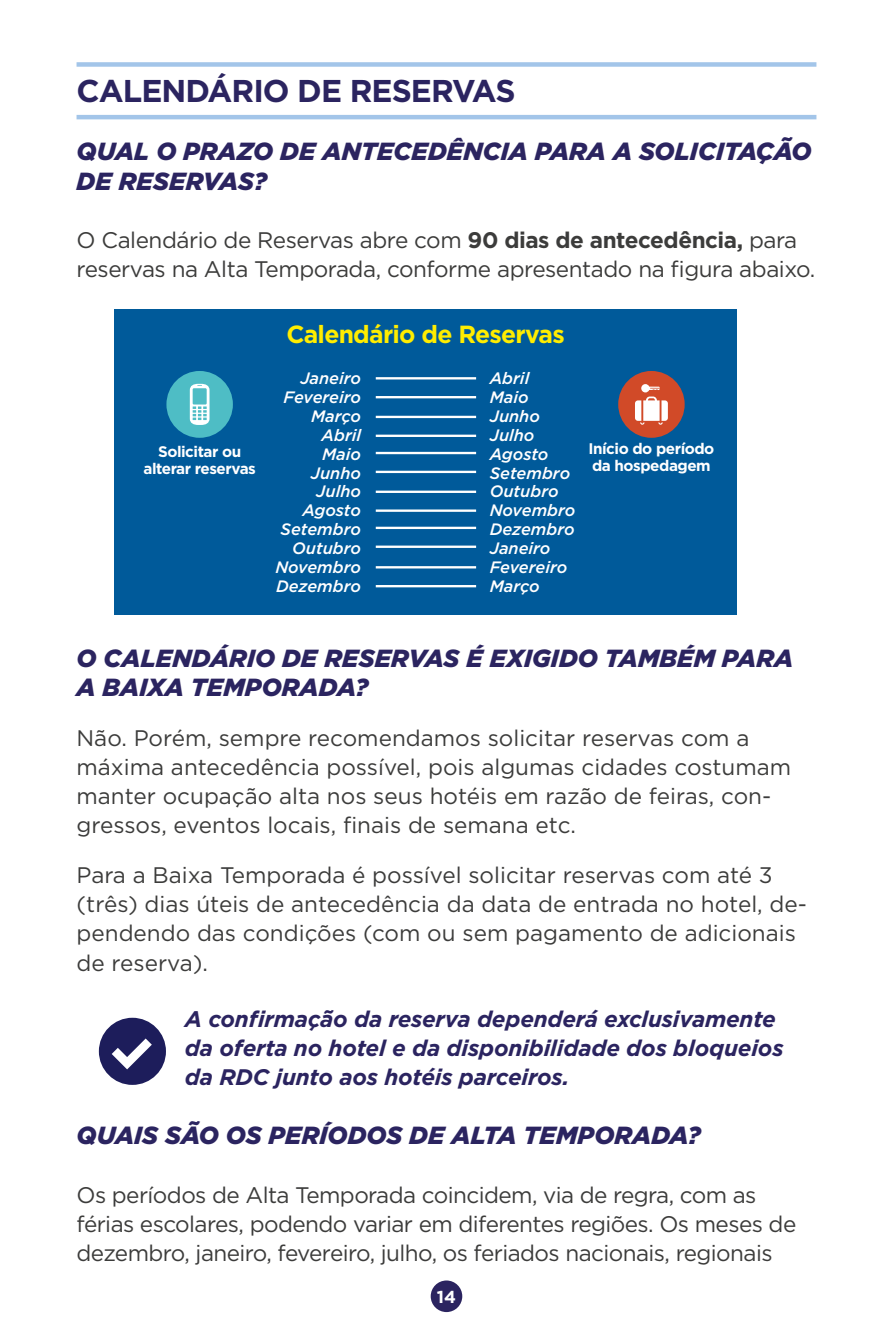
<style>
.page{position:relative;width:893px;height:1340px;background:#fff}
.page>*{position:absolute;margin:0;border:0;box-sizing:border-box;transform-origin:0 0}
.t1{font:700 31.5px "Gotham";letter-spacing:-.03em;color:#2b2460}
.t2{font:italic 900 24.75px/29.2px "Gotham";color:#2b2460}
.t3{font:700 24.75px "Gotham";letter-spacing:-.03em;color:#ffed00}
.t4{font:22.5px/29.2px "Gotham";letter-spacing:-.015em;color:#3c3c3b}
.t5{font:italic 700 22.5px/29.2px "Gotham";letter-spacing:-.01em;color:#2b2460}
.t6{font:700 17.32px "Gotham";color:#fff}
.t7{font:italic 500 16.43px/18.9px "Gotham";color:#fff;text-align:right}
.t8{font:700 15.3px/16.4px "Gotham";letter-spacing:-.03em;color:#fff;text-align:center}
.s1{font-weight:700}
</style>
<div class="page">
<div style="left:77px;top:62px;width:739px;height:5px;background:#a3c5e9"></div>
<hr style="left:77px;top:115px;width:739px;height:4px;background:#a3c5e9">
<div style="left:431px;top:1280px;width:31px;height:31px;background:#2b2460;border-radius:50%"></div>
<div style="left:114px;top:309px;width:623px;height:306px;background:#005a9a"></div>
<div style="left:166px;top:371px;width:67px;height:67px;background:#4ebdc5;border-radius:50%"></div>
<svg style="left:190px;top:384px;width:20px;height:41px"></svg>
<div style="left:618px;top:371px;width:67px;height:67px;background:#d14a28;border-radius:50%"></div>
<svg style="left:635px;top:384px;width:33px;height:41px"></svg>
<hr style="left:376px;top:377px;width:100px;height:2px;background:#fff">
<hr style="left:376px;top:416px;width:100px;height:2px;background:#fff">
<hr style="left:376px;top:490px;width:100px;height:3px;background:#fff">
<hr style="left:376px;top:452px;width:100px;height:2px;background:#fff">
<hr style="left:376px;top:526px;width:100px;height:3px;background:#fff">
<hr style="left:376px;top:566px;width:100px;height:2px;background:#fff">
<hr style="left:376px;top:396px;width:100px;height:2px;background:#fff">
<hr style="left:376px;top:434px;width:100px;height:3px;background:#fff">
<hr style="left:376px;top:509px;width:100px;height:3px;background:#fff">
<hr style="left:376px;top:471px;width:100px;height:2px;background:#fff">
<hr style="left:376px;top:545px;width:100px;height:3px;background:#fff">
<hr style="left:376px;top:585px;width:100px;height:2px;background:#fff">
<div style="left:99px;top:1017px;width:67px;height:67px;background:#1d1d5b;border-radius:50%"></div>
<svg style="left:112px;top:1038px;width:40px;height:31px"></svg>
<h1 class="t1" style="left:77px;top:70px;width:440px">CALENDÁRIO DE RESERVAS</h1>
<p class="t2" style="left:77px;top:137px;width:737px">QUAL O PRAZO DE ANTECEDÊNCIA PARA A SOLICITAÇÃO<br>DE RESERVAS?</p>
<p class="t4" style="left:77px;top:225px;width:740px">O Calendário de Reservas abre com <span class="s1">90 dias de antecedência,</span> para reservas na Alta Temporada, conforme apresentado na figura abaixo.</p>
<p class="t3" style="left:286px;top:318px;width:280px">Calendário de Reservas</p>
<p class="t7" style="left:275px;top:369px;width:87px">Janeiro<br>Fevereiro<br>Março<br>Abril<br>Maio<br>Junho<br>Julho<br>Agosto<br>Setembro<br>Outubro<br>Novembro<br>Dezembro</p>
<p class="t7" style="left:490px;top:369px;width:87px;text-align:left">Abril<br>Maio<br>Junho<br>Julho<br>Agosto<br>Setembro<br>Outubro<br>Novembro<br>Dezembro<br>Janeiro<br>Fevereiro<br>Março</p>
<p class="t8" style="left:143px;top:443px;width:114px">Solicitar ou alterar reservas</p>
<p class="t8" style="left:588px;top:440px;width:127px;text-align:left">Início do período da hospedagem</p>
<p class="t2" style="left:77px;top:643px;width:718px">O CALENDÁRIO DE RESERVAS É EXIGIDO TAMBÉM PARA<br>A BAIXA TEMPORADA?</p>
<p class="t4" style="left:77px;top:722px;width:716px">Não. Porém, sempre recomendamos solicitar reservas com a máxima antecedência possível, pois algumas cidades costumam manter ocupação alta nos seus hotéis em razão de feiras, con&shy;gressos, eventos locais, finais de semana etc.</p>
<p class="t4" style="left:77px;top:859px;width:732px">Para a Baixa Temporada é possível solicitar reservas com até 3 (três) dias úteis de antecedência da data de entrada no hotel, de&shy;pendendo das condições (com ou sem pagamento de adicionais de reserva).</p>
<p class="t5" style="left:185px;top:1004px;width:600px">A confirmação da reserva dependerá exclusivamente da oferta no hotel e da disponibilidade dos bloqueios da RDC junto aos hotéis parceiros.</p>
<p class="t2" style="left:77px;top:1120px;width:626px">QUAIS SÃO OS PERÍODOS DE ALTA TEMPORADA?</p>
<p class="t4" style="left:77px;top:1179px;width:721px">Os períodos de Alta Temporada coincidem, via de regra, com as férias escolares, podendo variar em diferentes regiões. Os meses de dezembro, janeiro, fevereiro, julho, os feriados nacionais, regionais</p>
<p class="t6" style="left:437px;top:1285px;width:21px">14</p>
</div>
